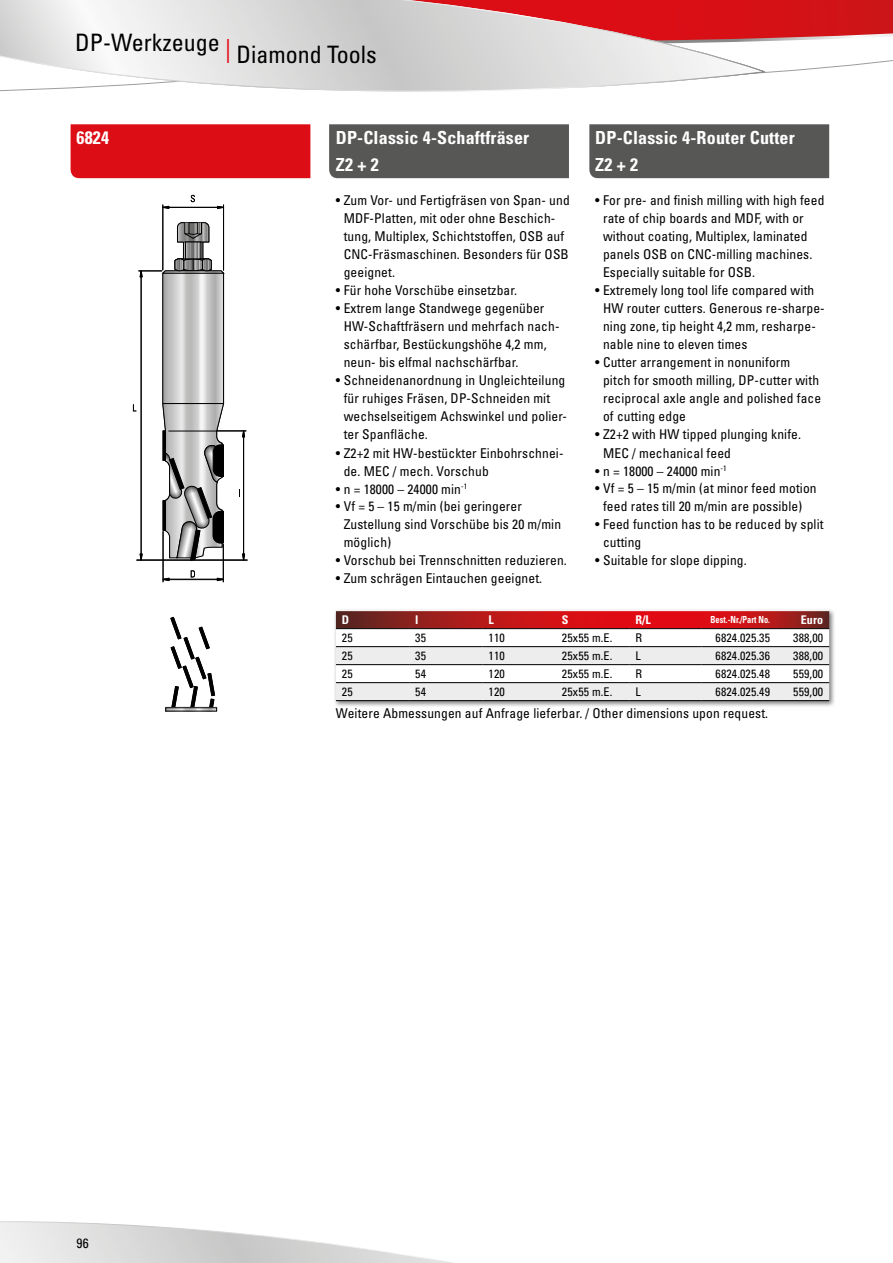
<style>
.page{position:relative;width:893px;height:1263px;background:#fff}
.page>*{position:absolute;margin:0;border:0;box-sizing:border-box;transform-origin:0 0}
.t1{font:condensed 24px "Univers";color:#000}
.t2{font:700 condensed 18px/27px "Univers LT";letter-spacing:.01em;color:#fff}
.t3{font:condensed 13.5px/18px "Univers";letter-spacing:.01em;color:#000}
.t4{font:condensed 12px "Univers";letter-spacing:.01em;color:#000}
.t5{font:condensed 12px "Univers LT";letter-spacing:.01em;color:#000}
.t6{font:700 condensed 12px "Univers LT";color:#fff}
.t7{font:700 condensed 9.75px "Univers LT";letter-spacing:.005em;color:#fff;scale:.85 1}
.s1{color:#e30613}
</style>
<div class="page">
<div style="left:71px;top:124px;width:239px;height:54px;background:#dc0d15"></div>
<div style="left:329px;top:124px;width:240px;height:54px;background:#575756"></div>
<div style="left:589px;top:124px;width:240px;height:54px;background:#575756"></div>
<div style="left:333px;top:608px;width:503px;height:99px;background:#000;opacity:.5"></div>
<svg style="left:336px;top:611px;width:493px;height:89px"></svg>
<hr style="left:336px;top:628px;width:73px;height:1px;background:#000">
<hr style="left:409px;top:628px;width:74px;height:1px;background:#000">
<hr style="left:483px;top:628px;width:73px;height:1px;background:#000">
<hr style="left:556px;top:628px;width:73px;height:1px;background:#000">
<hr style="left:629px;top:628px;width:73px;height:1px;background:#000">
<hr style="left:702px;top:628px;width:74px;height:1px;background:#000">
<hr style="left:776px;top:628px;width:53px;height:1px;background:#000">
<hr style="left:336px;top:646px;width:73px;height:1px;background:#000">
<hr style="left:409px;top:646px;width:74px;height:1px;background:#000">
<hr style="left:483px;top:646px;width:73px;height:1px;background:#000">
<hr style="left:556px;top:646px;width:73px;height:1px;background:#000">
<hr style="left:629px;top:646px;width:73px;height:1px;background:#000">
<hr style="left:702px;top:646px;width:74px;height:1px;background:#000">
<hr style="left:776px;top:646px;width:53px;height:1px;background:#000">
<hr style="left:336px;top:664px;width:73px;height:1px;background:#000">
<hr style="left:409px;top:664px;width:74px;height:1px;background:#000">
<hr style="left:483px;top:664px;width:73px;height:1px;background:#000">
<hr style="left:556px;top:664px;width:73px;height:1px;background:#000">
<hr style="left:629px;top:664px;width:73px;height:1px;background:#000">
<hr style="left:702px;top:664px;width:74px;height:1px;background:#000">
<hr style="left:776px;top:664px;width:53px;height:1px;background:#000">
<hr style="left:336px;top:682px;width:73px;height:1px;background:#000">
<hr style="left:409px;top:682px;width:74px;height:1px;background:#000">
<hr style="left:483px;top:682px;width:73px;height:1px;background:#000">
<hr style="left:556px;top:682px;width:73px;height:1px;background:#000">
<hr style="left:629px;top:682px;width:73px;height:1px;background:#000">
<hr style="left:702px;top:682px;width:74px;height:1px;background:#000">
<hr style="left:776px;top:682px;width:53px;height:1px;background:#000">
<hr style="left:336px;top:700px;width:73px;height:1px;background:#000">
<hr style="left:409px;top:700px;width:74px;height:1px;background:#000">
<hr style="left:483px;top:700px;width:73px;height:1px;background:#000">
<hr style="left:556px;top:700px;width:73px;height:1px;background:#000">
<hr style="left:629px;top:700px;width:73px;height:1px;background:#000">
<hr style="left:702px;top:700px;width:74px;height:1px;background:#000">
<hr style="left:776px;top:700px;width:53px;height:1px;background:#000">
<hr style="left:336px;top:610px;width:73px;height:1px;background:#fff">
<hr style="left:409px;top:610px;width:74px;height:1px;background:#fff">
<hr style="left:483px;top:610px;width:73px;height:1px;background:#fff">
<hr style="left:556px;top:610px;width:73px;height:1px;background:#fff">
<hr style="left:629px;top:610px;width:73px;height:1px;background:#fff">
<hr style="left:702px;top:610px;width:74px;height:1px;background:#fff">
<hr style="left:776px;top:610px;width:53px;height:1px;background:#fff">
<hr style="left:163px;top:205px;width:1px;height:65px;background:#000">
<hr style="left:169px;top:430px;width:77px;height:1px;background:#000">
<hr style="left:223px;top:205px;width:1px;height:65px;background:#000">
<hr style="left:162px;top:205px;width:1px;height:65px;background:#000">
<hr style="left:141px;top:277px;width:1px;height:277px;background:#000">
<hr style="left:243px;top:436px;width:1px;height:118px;background:#000">
<svg style="left:217px;top:578px;width:6px;height:3px"></svg>
<hr style="left:169px;top:579px;width:48px;height:1px;background:#000">
<hr style="left:137px;top:560px;width:110px;height:1px;background:#000">
<svg style="left:162px;top:578px;width:8px;height:3px"></svg>
<hr style="left:163px;top:532px;width:1px;height:50px;background:#000">
<svg style="left:140px;top:553px;width:3px;height:8px"></svg>
<svg style="left:191px;top:570px;width:4px;height:8px"></svg>
<hr style="left:223px;top:544px;width:1px;height:38px;background:#000">
<svg style="left:242px;top:553px;width:3px;height:8px"></svg>
<hr style="left:169px;top:431px;width:77px;height:1px;background:#000">
<svg style="left:242px;top:430px;width:3px;height:7px"></svg>
<svg style="left:217px;top:206px;width:8px;height:3px"></svg>
<svg style="left:177px;top:222px;width:32px;height:20px"></svg>
<hr style="left:169px;top:207px;width:48px;height:1px;background:#000">
<svg style="left:162px;top:206px;width:7px;height:3px"></svg>
<svg style="left:191px;top:195px;width:4px;height:7px"></svg>
<svg style="left:139px;top:257px;width:85px;height:20px"></svg>
<div style="left:183px;top:242px;width:20px;height:17px;border:1px solid #000"></div>
<svg style="left:187px;top:244px;width:12px;height:13px"></svg>
<div style="left:185px;top:242px;width:16px;height:17px;border:1px solid #000"></div>
<svg style="left:165px;top:275px;width:57px;height:127px;background:#cbcbca"></svg>
<div style="left:163px;top:273px;width:61px;height:131px;border:1px solid #000"></div>
<svg style="left:162px;top:403px;width:62px;height:158px"></svg>
<svg style="left:170px;top:617px;width:45px;height:91px"></svg>
<svg style="left:765px;top:0;width:128px;height:73px"></svg>
<svg style="left:0;top:0;width:765px;height:92px"></svg>
<svg style="left:0;top:1221px;width:453px;height:42px"></svg>
<h1 class="t1" style="left:75px;top:33px;width:303px">DP-Werkzeuge <span class="s1">|</span> Diamond Tools</h1>
<h2 class="t2" style="left:77px;top:124px;width:34px">6824</h2>
<h2 class="t2" style="left:336px;top:124px;width:195px">DP-Classic 4-Schaftfräser<br>Z2 + 2</h2>
<h2 class="t2" style="left:595px;top:124px;width:201px">DP-Classic 4-Router Cutter<br>Z2 + 2</h2>
<p class="t3" style="left:603px;top:191px;width:223px;text-indent:-8px">• For pre- and finish milling with high feed rate of chip boards and MDF, with or without coating, Multiplex, laminated panels OSB on CNC-milling machines.<br>Especially suitable for OSB.</p>
<p class="t3" style="left:603px;top:281px;width:223px;text-indent:-8px">• Extremely long tool life compared with HW router cutters. Generous re-sharpe&shy;ning zone, tip height 4,2 mm, resharpe&shy;nable nine to eleven times</p>
<p class="t3" style="left:603px;top:353px;width:220px;text-indent:-8px">• Cutter arrangement in nonuniform pitch for smooth milling, DP-cutter with reciprocal axle angle and polished face of cutting edge</p>
<p class="t3" style="left:603px;top:425px;width:200px;text-indent:-8px">• Z2+2 with HW tipped plunging knife.<br>MEC / mechanical feed</p>
<p class="t3" style="left:595px;top:461px;width:133px">• n = 18000 – 24000 min<sup>-1</sup></p>
<p class="t3" style="left:595px;top:479px;width:223px;text-align:center">• Vf = 5 – 15 m/min (at minor feed motion feed rates till 20 m/min are possible)</p>
<p class="t3" style="left:603px;top:515px;width:222px;text-indent:-8px">• Feed function has to be reduced by split cutting</p>
<p class="t3" style="left:595px;top:551px;width:153px">• Suitable for slope dipping.</p>
<p class="t3" style="left:344px;top:191px;width:228px;text-indent:-8px">• Zum Vor- und Fertigfräsen von Span- und MDF-Platten, mit oder ohne Beschich&shy;tung, Multiplex, Schichtstoffen, OSB auf CNC-Fräsmaschinen. Besonders für OSB geeignet.</p>
<p class="t3" style="left:336px;top:281px;width:183px">• Für hohe Vorschübe einsetzbar.</p>
<p class="t3" style="left:344px;top:299px;width:217px;text-indent:-8px">• Extrem lange Standwege gegenüber HW-Schaftfräsern und mehrfach nach&shy;schärfbar, Bestückungshöhe 4,2 mm, neun- bis elfmal nachschärfbar.</p>
<p class="t3" style="left:344px;top:371px;width:225px;text-indent:-8px">• Schneidenanordnung in Ungleichteilung für ruhiges Fräsen, DP-Schneiden mit wechselseitigem Achswinkel und polier&shy;ter Spanfläche.</p>
<p class="t3" style="left:344px;top:443px;width:221px;text-indent:-8px">• Z2+2 mit HW-bestückter Einbohrschnei&shy;de. MEC / mech. Vorschub</p>
<p class="t3" style="left:336px;top:479px;width:133px">• n = 18000 – 24000 min<sup>-1</sup></p>
<p class="t3" style="left:344px;top:497px;width:219px;text-indent:-8px">• Vf = 5 – 15 m/min (bei geringerer<br>Zustellung sind Vorschübe bis 20 m/min möglich)</p>
<p class="t3" style="left:336px;top:551px;width:233px">• Vorschub bei Trennschnitten reduzieren.</p>
<p class="t3" style="left:336px;top:569px;width:208px">• Zum schrägen Eintauchen geeignet.</p>
<p class="t6" style="left:342px;top:612px;width:9px">D</p>
<p class="t6" style="left:415px;top:612px;width:5px">l</p>
<p class="t6" style="left:489px;top:612px;width:7px">L</p>
<p class="t6" style="left:562px;top:612px;width:8px">S</p>
<p class="t6" style="left:635px;top:612px;width:17px">R/L</p>
<p class="t7" style="left:710px;top:614px;width:72px">Best.-Nr./Part No.</p>
<p class="t6" style="left:801px;top:612px;width:24px">Euro</p>
<p class="t4" style="left:342px;top:630px;width:12px">25</p>
<p class="t4" style="left:415px;top:630px;width:12px">35</p>
<p class="t4" style="left:489px;top:630px;width:18px">110</p>
<p class="t4" style="left:562px;top:630px;width:52px">25x55 m.E.</p>
<p class="t4" style="left:635px;top:630px;width:8px">R</p>
<p class="t4" style="left:716px;top:630px;width:56px">6824.025.35</p>
<p class="t5" style="left:793px;top:630px;width:31px">388,00</p>
<p class="t4" style="left:342px;top:648px;width:12px">25</p>
<p class="t4" style="left:415px;top:648px;width:12px">35</p>
<p class="t4" style="left:489px;top:648px;width:18px">110</p>
<p class="t4" style="left:562px;top:648px;width:52px">25x55 m.E.</p>
<p class="t4" style="left:635px;top:648px;width:7px">L</p>
<p class="t4" style="left:716px;top:648px;width:56px">6824.025.36</p>
<p class="t5" style="left:793px;top:648px;width:31px">388,00</p>
<p class="t4" style="left:342px;top:666px;width:12px">25</p>
<p class="t4" style="left:415px;top:666px;width:12px">54</p>
<p class="t4" style="left:489px;top:666px;width:18px">120</p>
<p class="t4" style="left:562px;top:666px;width:52px">25x55 m.E.</p>
<p class="t4" style="left:635px;top:666px;width:8px">R</p>
<p class="t4" style="left:716px;top:666px;width:56px">6824.025.48</p>
<p class="t5" style="left:793px;top:666px;width:31px">559,00</p>
<p class="t4" style="left:342px;top:684px;width:12px">25</p>
<p class="t4" style="left:415px;top:684px;width:12px">54</p>
<p class="t4" style="left:489px;top:684px;width:18px">120</p>
<p class="t4" style="left:562px;top:684px;width:52px">25x55 m.E.</p>
<p class="t4" style="left:635px;top:684px;width:7px">L</p>
<p class="t4" style="left:716px;top:684px;width:56px">6824.025.49</p>
<p class="t5" style="left:793px;top:684px;width:31px">559,00</p>
<p class="t3" style="left:77px;top:1234px;width:14px">96</p>
<p class="t3" style="left:336px;top:704px;width:434px">Weitere Abmessungen auf Anfrage lieferbar. / Other dimensions upon request.</p>
</div>
